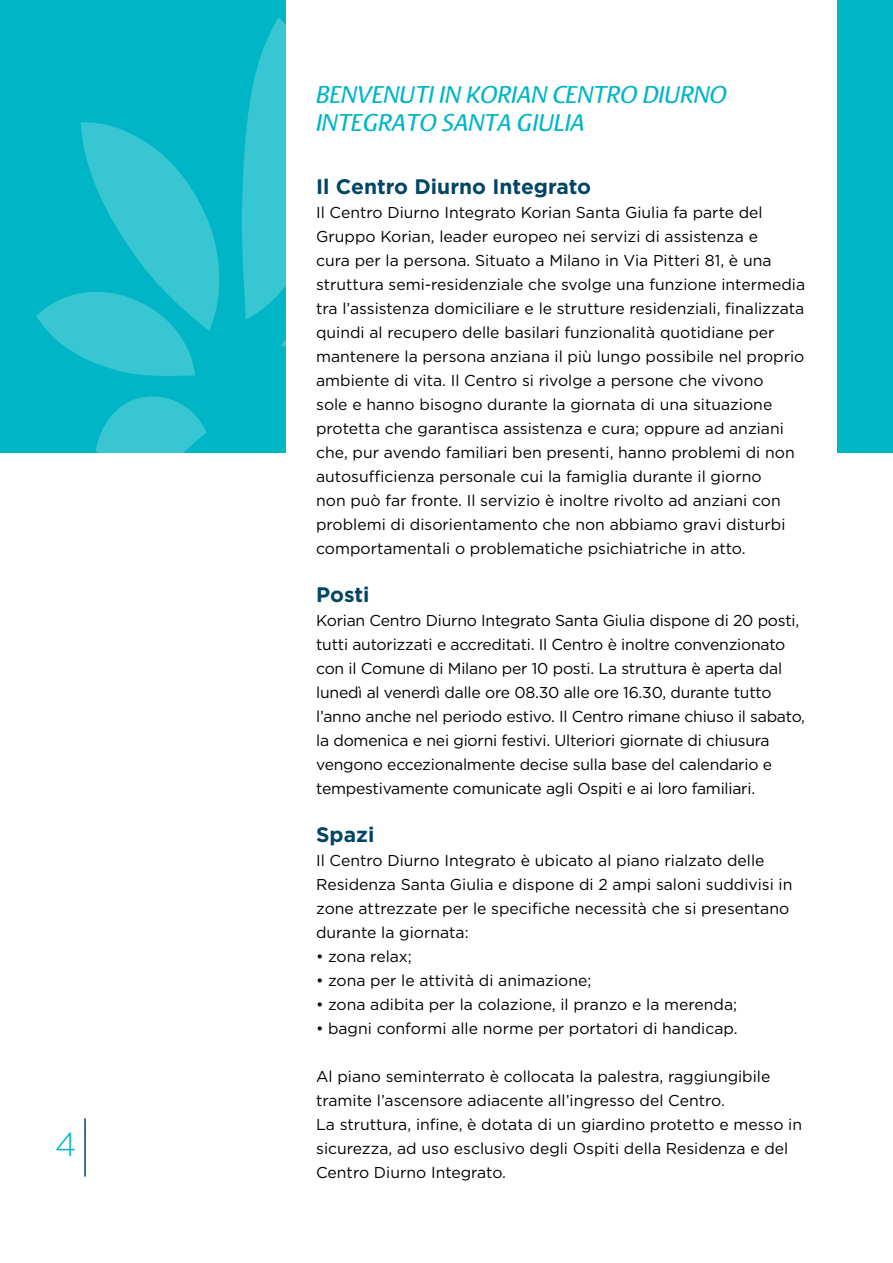
<style>
.page{position:relative;width:893px;height:1263px;background:#fff}
.page>*{position:absolute;margin:0;border:0;box-sizing:border-box;transform-origin:0 0}
.t1{font:300 33px "Gotham";color:#00b6c6}
.t2{font:24px/28.8px "Raspoutine Classic";letter-spacing:-.01em;color:#00b6c6}
.t3{font:700 21px "Gotham";color:#004563}
.t4{font:15.75px/24px "Gotham";color:#000}
</style>
<div class="page">
<div style="left:0;top:0;width:893px;height:453px;background:#00b6c6"></div>
<svg style="left:36px;top:17px;width:250px;height:436px"></svg>
<div style="left:286px;top:0;width:550px;height:493px;background:#fff"></div>
<hr style="left:84px;top:1118px;width:2px;height:58px;background:#004563">
<h1 class="t1" style="left:55px;top:1123px;width:23px">4</h1>
<h2 class="t2" style="left:316px;top:81px;width:412px">BENVENUTI IN KORIAN CENTRO DIURNO<br>INTEGRA TO SANTA GIULIA</h2>
<h3 class="t3" style="left:316px;top:172px;width:276px">Il Centro Diurno Integrato</h3>
<p class="t4" style="left:316px;top:200px;width:490px">Il Centro Diurno Integrato Korian Santa Giulia fa parte del Gruppo Korian, leader europeo nei servizi di assistenza e<br>cura per la persona. Situato a Milano in Via Pitteri 81, è una struttura semi-residenziale che svolge una funzione intermedia tra l’assistenza domiciliare e le strutture residenziali, finalizzata quindi al recupero delle basilari funzionalità quotidiane per mantenere la persona anziana il più lungo possibile nel proprio ambiente di vita. Il Centro si rivolge a persone che vivono<br>sole e hanno bisogno durante la giornata di una situazione protetta che garantisca assistenza e cura; oppure ad anziani che, pur avendo familiari ben presenti, hanno problemi di non autosufficienza personale cui la famiglia durante il giorno<br>non può far fronte. Il servizio è inoltre rivolto ad anziani con problemi di disorientamento che non abbiamo gravi disturbi comportamentali o problematiche psichiatriche in atto.</p>
<h3 class="t3" style="left:316px;top:580px;width:55px">Posti</h3>
<p class="t4" style="left:316px;top:608px;width:490px">Korian Centro Diurno Integrato Santa Giulia dispone di 20 posti, tutti autorizzati e accreditati. Il Centro è inoltre convenzionato con il Comune di Milano per 10 posti. La struttura è aperta dal lunedì al venerdì dalle ore 08.30 alle ore 16.30, durante tutto l’anno anche nel periodo estivo. Il Centro rimane chiuso il sabato, la domenica e nei giorni festivi. Ulteriori giornate di chiusura vengono eccezionalmente decise sulla base del calendario e tempestivamente comunicate agli Ospiti e ai loro familiari.</p>
<h3 class="t3" style="left:316px;top:820px;width:60px">Spazi</h3>
<p class="t4" style="left:316px;top:848px;width:478px">Il Centro Diurno Integrato è ubicato al piano rialzato delle Residenza Santa Giulia e dispone di 2 ampi saloni suddivisi in zone attrezzate per le specifiche necessità che si presentano durante la giornata:</p>
<p class="t4" style="left:316px;top:944px;width:97px">• zona relax;</p>
<p class="t4" style="left:316px;top:968px;width:277px">• zona per le attività di animazione;</p>
<p class="t4" style="left:316px;top:992px;width:422px">• zona adibita per la colazione, il pranzo e la merenda;</p>
<p class="t4" style="left:316px;top:1016px;width:423px">• bagni conformi alle norme per portatori di handicap.</p>
<p class="t4" style="left:316px;top:1064px;width:487px">Al piano seminterrato è collocata la palestra, raggiungibile tramite l’ascensore adiacente all’ingresso del Centro.<br>La struttura, infine, è dotata di un giardino protetto e messo in sicurezza, ad uso esclusivo degli Ospiti della Residenza e del Centro Diurno Integrato.</p>
</div>
